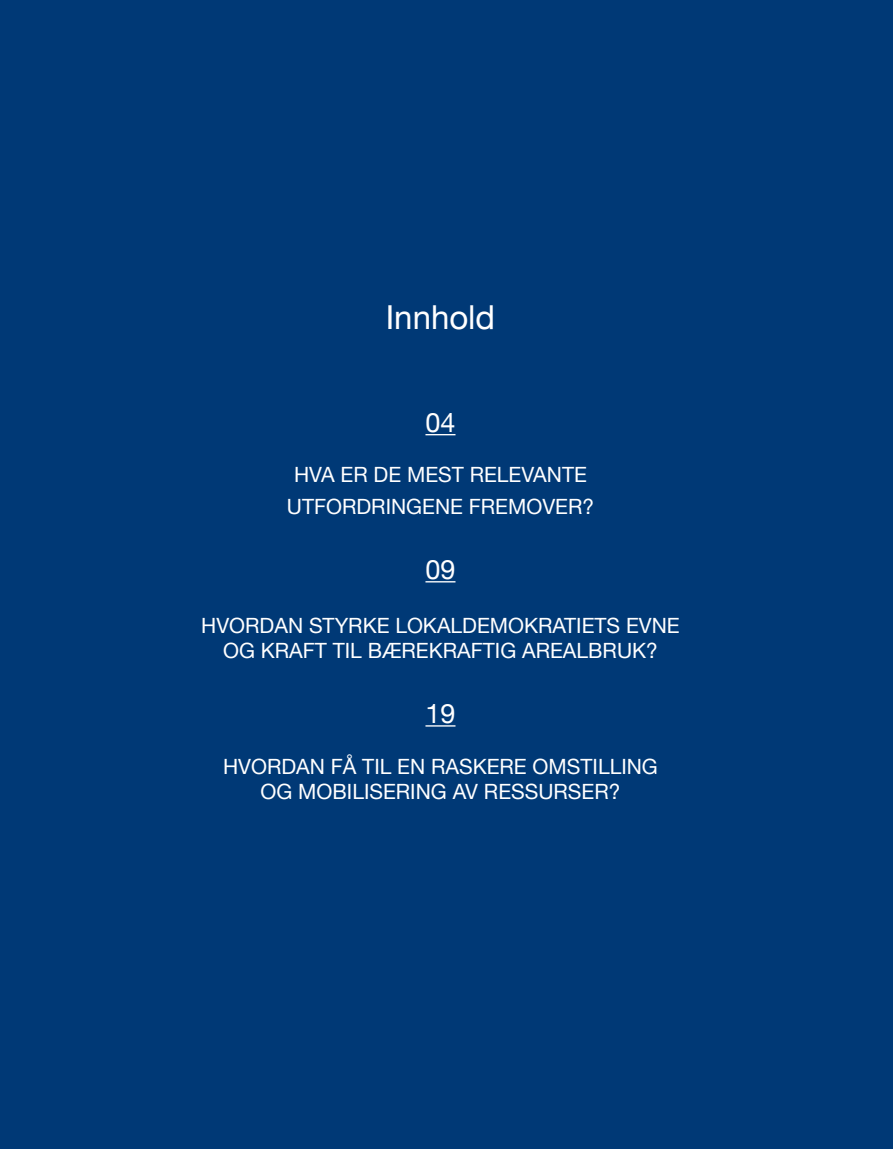
<style>
.page{position:relative;width:893px;height:1149px;background:#fff}
.page>*{position:absolute;margin:0;border:0;box-sizing:border-box;transform-origin:0 0}
.t1{font:33px "Helvetica Neue";color:#fff}
.t2{font:27px "Helvetica Neue";color:#fff}
.t3{font:21px/25.2px "Helvetica Neue";color:#fff;text-align:center}
</style>
<div class="page">
<div style="left:0;top:0;width:893px;height:1148px;background:#003976"></div>
<hr style="left:425px;top:434px;width:30px;height:1px;background:#fff">
<hr style="left:425px;top:581px;width:30px;height:1px;background:#fff">
<hr style="left:425px;top:725px;width:30px;height:1px;background:#fff">
<h1 class="t1" style="left:386px;top:293px;width:111px">Innhold</h1>
<p class="t2" style="left:425px;top:403px;width:32px">04</p>
<p class="t3" style="left:287px;top:459px;width:309px;line-height:32.4px">HVA ER DE MEST RELEVANTE<br>UTFORDRINGENE FREMOVER?</p>
<p class="t2" style="left:425px;top:550px;width:32px">09</p>
<p class="t3" style="left:201px;top:614px;width:480px">HVORDAN STYRKE LOKALDEMOKRATIETS EVNE<br>OG KRAFT TIL BÆREKRAFTIG AREALBRUK?</p>
<p class="t2" style="left:425px;top:694px;width:32px">19</p>
<p class="t3" style="left:223px;top:754px;width:436px">HVORDAN FÅ TIL EN RASKERE OMSTILLING<br>OG MOBILISERING AV RESSURSER?</p>
</div>
